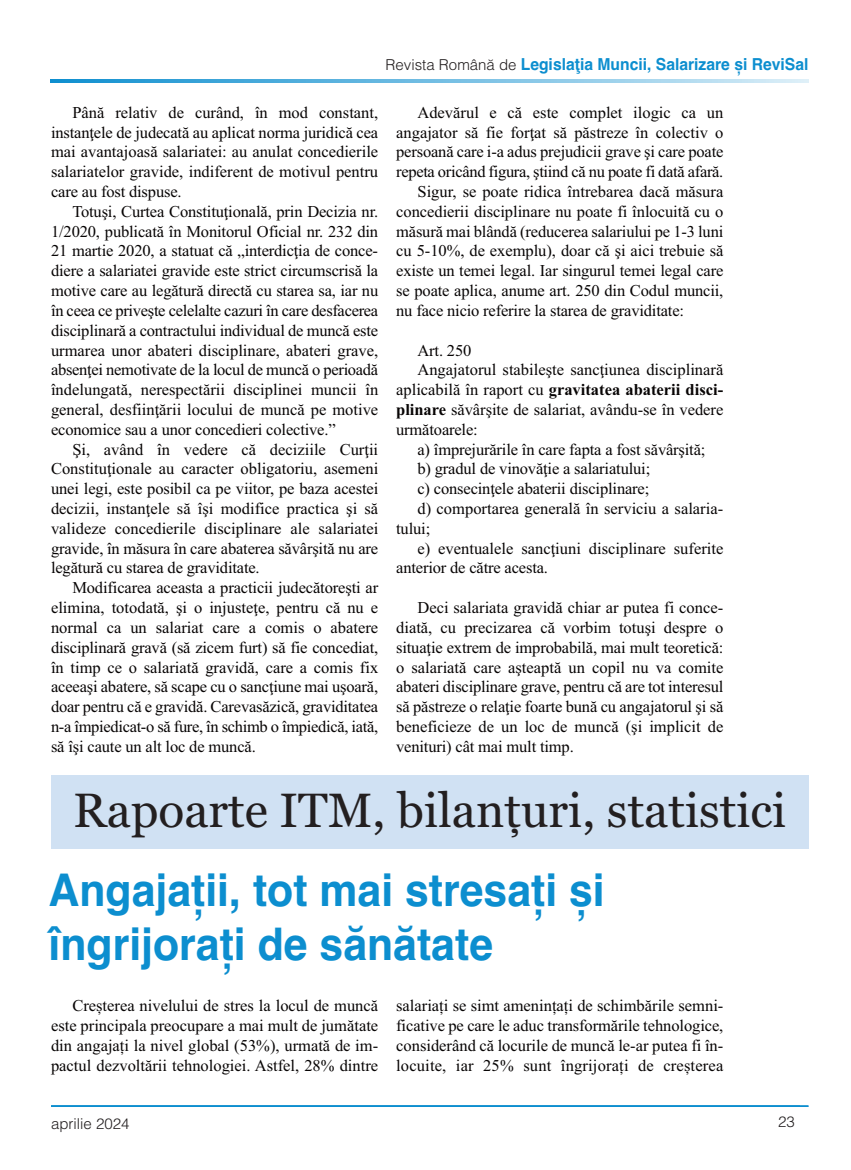
<style>
.page{position:relative;width:851px;height:1170px;background:#fff}
.page>*{position:absolute;margin:0;border:0;box-sizing:border-box;transform-origin:0 0}
.t1{font:48px "Georgia";color:#231f20}
.t2{font:700 45px/54px "Helvetica";color:#0c8ecf;scale:.95 1}
.t3{font:16.5px/19.8px "Times New Roman";letter-spacing:-.01em;color:#080505;text-align:justify}
.t4{font:700 16.5px "Helvetica";color:#0c8ecf;scale:.95 1}
.t5{font:700 16.5px "Times New Roman";color:#080505}
.t6{font:300 15px "Helvetica";color:#231f20}
.s1{font-weight:300;font-size:15px;color:#231f20}
.s2{font-weight:400}
.s3{font-weight:700}
</style>
<div class="page">
<hr style="left:51px;top:1105px;width:757px;height:1px;background:#0c8ecf">
<svg style="left:51px;top:80px;width:757px;height:3px;background:#72bde2"></svg>
<div style="left:51px;top:775px;width:757px;height:73px;background:#d0e1f3"></div>
<p class="t4" style="left:385px;top:58px;width:446px"><span class="s1">Revista Română de</span> Legislaţia Muncii, Salarizare și ReviSal</p>
<p class="t3" style="left:51px;top:104px;width:329px;text-indent:21px">Până relativ de curând, în mod constant, instanţele de judecată au aplicat norma juridică cea mai avantajoasă salariatei: au anulat concedierile salariatelor gravide, indiferent de motivul pentru care au fost dispuse.</p>
<p class="t3" style="left:51px;top:203px;width:329px;text-indent:21px">Totuşi, Curtea Constituţională, prin Decizia nr.<br>1/2020, publicată în Monitorul Oficial nr. 232 din 21 martie 2020, a statuat că „interdicţia de conce - diere a salariatei gravide este strict circumscrisă la motive care au legătură directă cu starea sa, iar nu în ceea ce priveşte celelalte cazuri în care desfacerea disciplinară a contractului individual de muncă este urmarea unor abateri disciplinare, abateri grave, absenţei nemotivate de la locul de muncă o perioadă îndelungată, nerespectării disciplinei muncii în general, desfiinţării locului de muncă pe motive economice sau a unor concedieri colective.”</p>
<p class="t3" style="left:51px;top:440px;width:328px;text-indent:21px">Şi, având în vedere că deciziile Curţii Constituţionale au caracter obligatoriu, asemeni unei legi, este posibil ca pe viitor, pe baza acestei decizii, instanţele să îşi modifice practica şi să valideze concedierile disciplinare ale salariatei gravide, în măsura în care abaterea săvârşită nu are legătură cu starea de graviditate.</p>
<p class="t3" style="left:51px;top:579px;width:328px;text-indent:21px">Modificarea aceasta a practicii judecătoreşti ar elimina, totodată, şi o injusteţe, pentru că nu e normal ca un salariat care a comis o abatere disciplinară gravă (să zicem furt) să fie concediat, în timp ce o salariată gravidă, care a comis fix aceeaşi abatere, să scape cu o sancţiune mai uşoară, doar pentru că e gravidă. Carevasăzică, graviditatea n-a împiedicat-o să fure, în schimb o împiedică, iată, să îşi caute un alt loc de muncă.</p>
<p class="t3" style="left:417px;top:104px;width:307px">Adevărul e că este complet ilogic ca un</p>
<p class="t3" style="left:396px;top:124px;width:328px">angajator să fie forţat să păstreze în colectiv o</p>
<p class="t3" style="left:396px;top:143px;width:328px">persoană care i-a adus prejudicii grave şi care poate</p>
<p class="t3" style="left:396px;top:163px;width:328px">repeta oricând figura, ştiind că nu poate fi dată afară.</p>
<p class="t3" style="left:417px;top:183px;width:307px">Sigur, se poate ridica întrebarea dacă măsura</p>
<p class="t3" style="left:396px;top:203px;width:328px">concedierii disciplinare nu poate fi înlocuită cu o</p>
<p class="t3" style="left:396px;top:223px;width:328px">măsură mai blândă (reducerea salariului pe 1-3 luni</p>
<p class="t3" style="left:396px;top:242px;width:328px">cu 5-10%, de exemplu), doar că şi aici trebuie să</p>
<p class="t3" style="left:396px;top:262px;width:328px">existe un temei legal. Iar singurul temei legal care</p>
<p class="t3" style="left:396px;top:282px;width:328px">se poate aplica, anume art. 250 din Codul muncii,</p>
<p class="t3" style="left:396px;top:302px;width:289px">nu face nicio referire la starea de graviditate:</p>
<p class="t3" style="left:417px;top:341px;width:55px">Art. 250</p>
<p class="t3" style="left:417px;top:361px;width:307px">Angajatorul stabileşte sancţiunea disciplinară</p>
<p class="t5" style="left:396px;top:384px;width:328px"><span class="s2">aplicabilă în raport cu</span> gravitatea abaterii disci -</p>
<p class="t3" style="left:396px;top:401px;width:328px"><span class="s3">plinare</span> săvârşite de salariat, avându-se în vedere</p>
<p class="t3" style="left:396px;top:421px;width:83px">următoarele:</p>
<p class="t3" style="left:417px;top:440px;width:289px">a) împrejurările în care fapta a fost săvârşită;</p>
<p class="t3" style="left:417px;top:460px;width:234px">b) gradul de vinovăţie a salariatului;</p>
<p class="t3" style="left:417px;top:480px;width:233px">c) consecinţele abaterii disciplinare;</p>
<p class="t3" style="left:417px;top:500px;width:307px">d) comportarea generală în serviciu a sala ria -</p>
<p class="t3" style="left:396px;top:520px;width:36px">tului;</p>
<p class="t3" style="left:417px;top:539px;width:307px">e) eventualele sancţiuni disciplinare suferite</p>
<p class="t3" style="left:396px;top:559px;width:153px">anterior de către acesta.</p>
<p class="t3" style="left:396px;top:599px;width:328px;text-indent:21px">Deci salariata gravidă chiar ar putea fi conce - diată, cu precizarea că vorbim totuşi despre o situaţie extrem de improbabilă, mai mult teoretică: o salariată care aşteaptă un copil nu va comite abateri disciplinare grave, pentru că are tot interesul să păstreze o relaţie foarte bună cu angajatorul şi să beneficieze de un loc de muncă (şi implicit de venituri) cât mai mult timp.</p>
<h1 class="t1" style="left:73px;top:791px;width:714px">Rapoarte ITM, bilanţuri, statistici</h1>
<h2 class="t2" style="left:49px;top:867px;width:587px">Angajaţii, tot mai stresaţi și îngrijoraţi de sănătate</h2>
<p class="t3" style="left:51px;top:997px;width:328px;text-indent:21px">Creșterea nivelului de stres la locul de muncă este principala preocupare a mai mult de jumătate din angajați la nivel global (53%), urmată de im&shy;pactul dezvoltării tehnologiei. Astfel, 28% dintre</p>
<p class="t3" style="left:396px;top:997px;width:328px">salariați se simt amenințați de schimbările semni&shy;ficative pe care le aduc transformările tehnologice, considerând că locurile de muncă le-ar putea fi în&shy;locuite, iar 25% sunt îngrijorați de creșterea</p>
<p class="t6" style="left:51px;top:1117px;width:80px">aprilie 2024</p>
<p class="t6" style="left:778px;top:1115px;width:18px">23</p>
</div>
